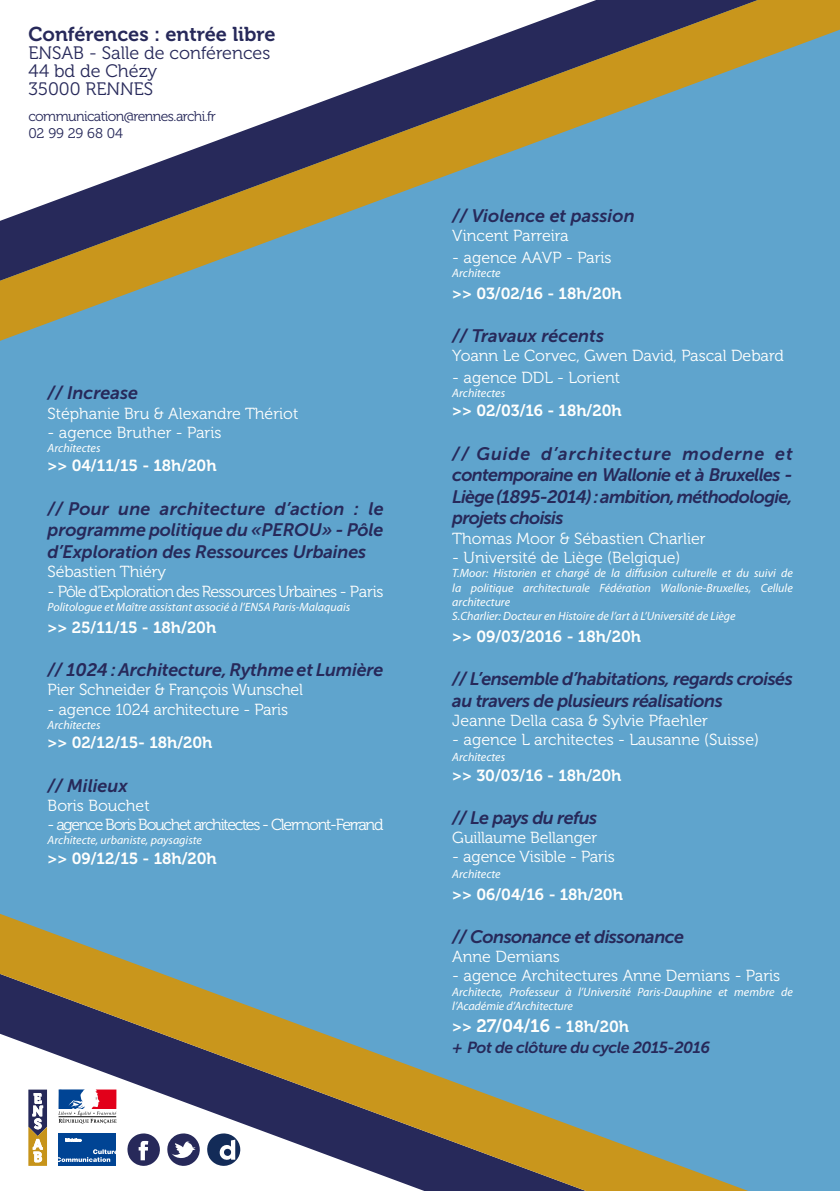
<style>
.page{position:relative;width:840px;height:1191px;background:#fff}
.page>*{position:absolute;margin:0;border:0;box-sizing:border-box;transform-origin:0 0}
.t1{font:20px "Museo 700";color:#27295a}
.t2{font:italic 18px/21.6px "Museo Sans 700";letter-spacing:-.03em;color:#27295a;text-align:justify}
.t3{font:italic 18px "Museo Sans 700";color:#27295a}
.t4{font:18px/18px "Museo 300";color:#27295a}
.t5{font:italic 18px "Museo Sans 700";letter-spacing:-.01em;color:#27295a}
.t6{font:16px "Museo 300";color:#fffffd}
.t7{font:16px "Museo 700";letter-spacing:-.005em;color:#fffffd}
.t8{font:16px "Museo 300";letter-spacing:-.08em;color:#fffffd}
.t9{font:16px "Museo 300";letter-spacing:-.05em;color:#fffffd}
.t10{font:italic 16px "Museo Sans 700";letter-spacing:-.03em;color:#27295a}
.t11{font:14px/16.8px "Museo 300";letter-spacing:-.04em;color:#27295a}
.t12{font:italic 12px/14.4px "Myriad Pro";color:#fffffd}
.s1{font-size:18px}
</style>
<div class="page">
<div style="left:0;top:341px;width:839px;height:850px;background:#5fa4cd"></div>
<svg style="left:0;top:0;width:839px;height:341px;fill:#5fa4cd"></svg>
<svg style="left:0;top:913px;width:747px;height:278px;background:#7f999e"></svg>
<svg style="left:167px;top:1133px;width:33px;height:33px"></svg>
<svg style="left:127px;top:1133px;width:33px;height:33px"></svg>
<svg style="left:207px;top:1133px;width:33px;height:32px"></svg>
<svg style="left:28px;top:1089px;width:19px;height:76px"></svg>
<svg style="left:58px;top:1089px;width:58px;height:34px"></svg>
<div style="left:59px;top:1133px;width:57px;height:32px;background:#004494"></div>
<svg style="left:56px;top:1149px;width:62px;height:13px"></svg>
<svg style="left:66px;top:1138px;width:15px;height:3px"></svg>
<p class="t1" style="left:28px;top:22px;width:248px">Conférences : entrée libre</p>
<p class="t4" style="left:28px;top:44px;width:243px">ENSAB - Salle de conférences<br>44 bd de Chézy<br>35000 RENNES</p>
<p class="t11" style="left:28px;top:108px;width:189px">communication@rennes.archi.fr<br>02 99 29 68 04</p>
<p class="t3" style="left:48px;top:383px;width:92px">// Increase</p>
<p class="t6" style="left:48px;top:404px;width:252px">Stéphanie Bru &amp; Alexandre Thériot</p>
<p class="t6" style="left:48px;top:423px;width:175px">- agence Bruther - Paris</p>
<p class="t12" style="left:48px;top:441px;width:54px">Architectes</p>
<p class="t7" style="left:48px;top:457px;width:170px">&gt;&gt; 04/11/15 - 18h/20h</p>
<p class="t2" style="left:48px;top:497px;width:337px">// Pour une architecture d’action : le programme politique du «PEROU» - Pôle d’Exploration des Ressources Urbaines</p>
<p class="t6" style="left:48px;top:563px;width:120px">Sébastien Thiéry</p>
<p class="t9" style="left:48px;top:583px;width:337px">- Pôle d’Exploration des Ressources Urbaines - Paris</p>
<p class="t12" style="left:48px;top:600px;width:304px">Politologue et Maître assistant associé à l’ENSA Paris-Malaquais</p>
<p class="t7" style="left:48px;top:618px;width:170px">&gt;&gt; 25/11/15 - 18h/20h</p>
<p class="t5" style="left:48px;top:660px;width:337px">// 1024 : Architecture, Rythme et Lumière</p>
<p class="t6" style="left:48px;top:681px;width:257px">Pier Schneider &amp; François Wunschel</p>
<p class="t6" style="left:48px;top:700px;width:242px">- agence 1024 architecture - Paris</p>
<p class="t12" style="left:48px;top:717px;width:54px">Architectes</p>
<p class="t7" style="left:48px;top:734px;width:166px">&gt;&gt; 02/12/15- 18h/20h</p>
<p class="t3" style="left:48px;top:775px;width:82px">// Milieux</p>
<p class="t6" style="left:48px;top:796px;width:103px">Boris Bouchet</p>
<p class="t8" style="left:48px;top:815px;width:337px">- agence Boris Bouchet architectes - Clermont-Ferrand</p>
<p class="t12" style="left:48px;top:833px;width:156px">Architecte, urbaniste, paysagiste</p>
<p class="t7" style="left:48px;top:849px;width:171px">&gt;&gt; 09/12/15 - 18h/20h</p>
<p class="t3" style="left:452px;top:206px;width:184px">// Violence et passion</p>
<p class="t6" style="left:452px;top:227px;width:118px">Vincent Parreira</p>
<p class="t6" style="left:452px;top:249px;width:161px">- agence AAVP - Paris</p>
<p class="t12" style="left:452px;top:266px;width:50px">Architecte</p>
<p class="t7" style="left:452px;top:284px;width:171px">&gt;&gt; 03/02/16 - 18h/20h</p>
<p class="t3" style="left:452px;top:326px;width:153px">// Travaux récents</p>
<p class="t6" style="left:452px;top:347px;width:333px">Yoann Le Corvec, Gwen David, Pascal Debard</p>
<p class="t6" style="left:452px;top:369px;width:169px">- agence DDL - Lorient</p>
<p class="t12" style="left:452px;top:386px;width:54px">Architectes</p>
<p class="t7" style="left:452px;top:402px;width:171px">&gt;&gt; 02/03/16 - 18h/20h</p>
<p class="t2" style="left:452px;top:442px;width:342px">// Guide d’architecture moderne et contemporaine en Wallonie et à Bruxelles - Liège (1895-2014) : ambition, méthodologie, projets choisis</p>
<p class="t6" style="left:452px;top:529px;width:255px">Thomas Moor &amp; Sébastien Charlier</p>
<p class="t6" style="left:452px;top:549px;width:230px">- Université de Liège (Belgique)</p>
<p class="t12" style="left:452px;top:566px;width:342px">T.Moor: Historien et chargé de la diffusion culturelle et du suivi de la politique architecturale Fédération Wallonie-Bruxelles, Cellule architecture<br>S.Charlier: Docteur en Histoire de l’art à L’Université de Liège</p>
<p class="t7" style="left:452px;top:627px;width:190px">&gt;&gt; 09/03/2016 - 18h/20h</p>
<p class="t2" style="left:452px;top:668px;width:342px">// L’ensemble d’habitations, regards croisés au travers de plusieurs réalisations</p>
<p class="t6" style="left:452px;top:712px;width:257px">Jeanne Della casa &amp; Sylvie Pfaehler</p>
<p class="t6" style="left:452px;top:731px;width:308px">- agence L architectes - Lausanne (Suisse)</p>
<p class="t12" style="left:452px;top:750px;width:54px">Architectes</p>
<p class="t7" style="left:452px;top:766px;width:171px">&gt;&gt; 30/03/16 - 18h/20h</p>
<p class="t2" style="left:452px;top:806px;width:146px">// Le pays du refus</p>
<p class="t6" style="left:452px;top:829px;width:146px">Guillaume Bellanger</p>
<p class="t6" style="left:452px;top:848px;width:164px">- agence Visible - Paris</p>
<p class="t12" style="left:452px;top:866px;width:50px">Architecte</p>
<p class="t7" style="left:452px;top:885px;width:172px">&gt;&gt; 06/04/16 - 18h/20h</p>
<p class="t2" style="left:452px;top:926px;width:233px">// Consonance et dissonance</p>
<p class="t6" style="left:452px;top:948px;width:109px">Anne Demians</p>
<p class="t6" style="left:452px;top:967px;width:329px">- agence Architectures Anne Demians - Paris</p>
<p class="t12" style="left:452px;top:984px;width:342px">Architecte, Professeur à l’Université Paris-Dauphine et membre de l’Académie d’Architecture</p>
<p class="t7" style="left:452px;top:1017px;width:178px">&gt;&gt; <span class="s1">27/04/16</span> - 18h/20h</p>
<p class="t10" style="left:452px;top:1039px;width:259px">+ Pot de clôture du cycle 2015-2016</p>
</div>
